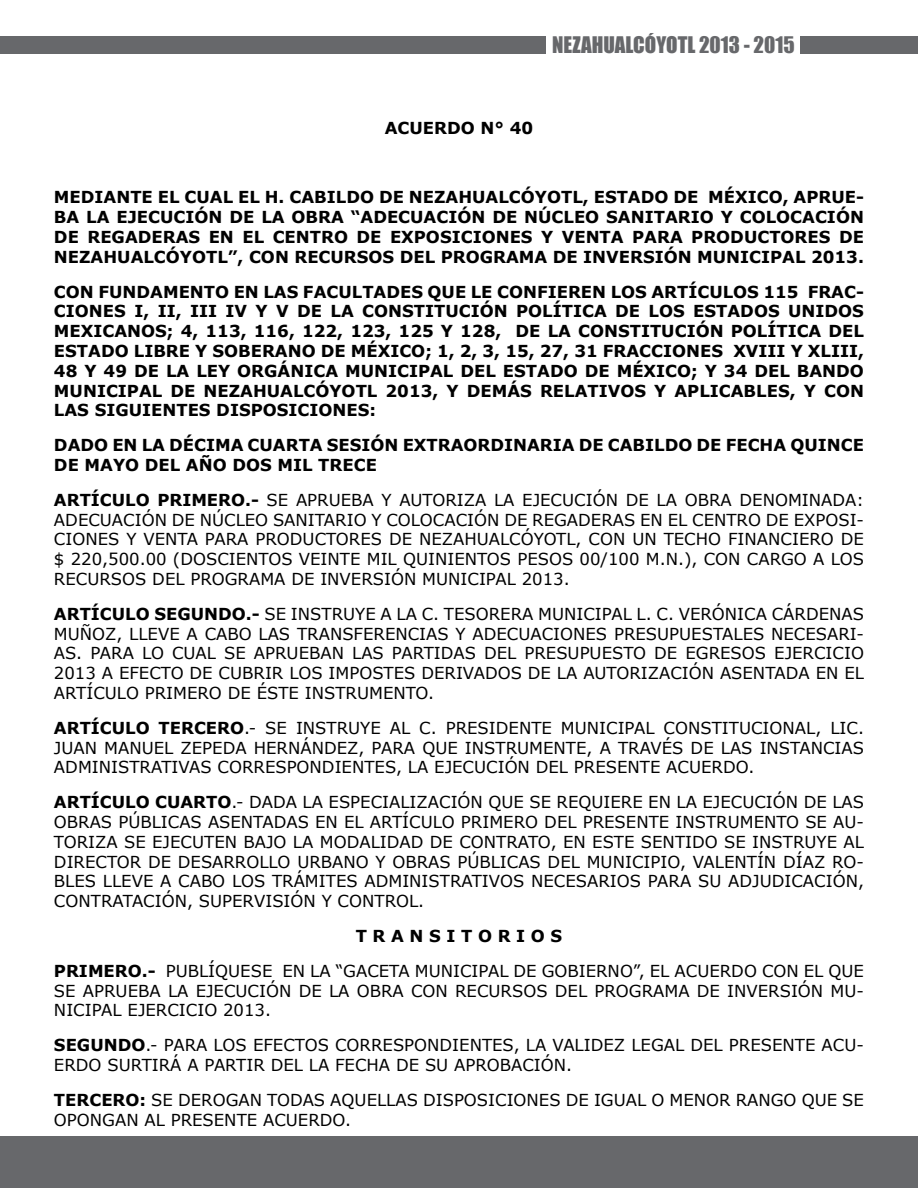
<style>
.page{position:relative;width:918px;height:1188px;background:#fff}
.page>*{position:absolute;margin:0;border:0;box-sizing:border-box;transform-origin:0 0}
.t1{font:21px "Impact";color:#67686b}
.t2{font:16.5px/19.8px "Verdana";color:#000;text-align:justify}
.t3{font:700 16.5px/19.8px "Verdana";color:#000;text-align:justify}
.s1{font-weight:700}
</style>
<div class="page">
<div style="left:0;top:1136px;width:918px;height:52px;background:#67686b"></div>
<div style="left:800px;top:36px;width:118px;height:18px;background:#67686b"></div>
<div style="left:0;top:36px;width:546px;height:18px;background:#67686b"></div>
<p class="t1" style="left:552px;top:28px;width:244px">NEZAHUALCÓYOTL 2013 - 2015</p>
<p class="t3" style="left:385px;top:118px;width:150px">ACUERDO N° 40</p>
<p class="t3" style="left:54px;top:187px;width:812px">MEDIANTE EL CUAL EL H. CABILDO DE NEZAHUALCÓYOTL, ESTADO DE MÉXICO, APRUE-BA LA EJECUCIÓN DE LA OBRA “ADECUACIÓN DE NÚCLEO SANITARIO Y COLOCACIÓN DE REGADERAS EN EL CENTRO DE EXPOSICIONES Y VENTA PARA PRODUCTORES DE NEZAHUALCÓYOTL”, CON RECURSOS DEL PROGRAMA DE INVERSIÓN MUNICIPAL 2013.</p>
<p class="t3" style="left:54px;top:281px;width:812px">CON FUNDAMENTO EN LAS FACULTADES QUE LE CONFIEREN LOS ARTÍCULOS 115 FRAC-CIONES I, II, III IV Y V DE LA CONSTITUCIÓN POLÍTICA DE LOS ESTADOS UNIDOS MEXICANOS; 4, 113, 116, 122, 123, 125 Y 128, DE LA CONSTITUCIÓN POLÍTICA DEL ESTADO LIBRE Y SOBERANO DE MÉXICO; 1, 2, 3, 15, 27, 31 FRACCIONES XVIII Y XLIII, 48 Y 49 DE LA LEY ORGÁNICA MUNICIPAL DEL ESTADO DE MÉXICO; Y 34 DEL BANDO MUNICIPAL DE NEZAHUALCÓYOTL 2013, Y DEMÁS RELATIVOS Y APLICABLES, Y CON LAS SIGUIENTES DISPOSICIONES:</p>
<p class="t3" style="left:54px;top:435px;width:812px">DADO EN LA DÉCIMA CUARTA SESIÓN EXTRAORDINARIA DE CABILDO DE FECHA QUINCE<br>DE MAYO DEL AÑO DOS MIL TRECE</p>
<p class="t2" style="left:54px;top:490px;width:812px"><span class="s1">ARTÍCULO PRIMERO.-</span> SE APRUEBA Y AUTORIZA LA EJECUCIÓN DE LA OBRA DENOMINADA:<br>ADECUACIÓN DE NÚCLEO SANITARIO Y COLOCACIÓN DE REGADERAS EN EL CENTRO DE EXPOSI-CIONES Y VENTA PARA PRODUCTORES DE NEZAHUALCÓYOTL, CON UN TECHO FINANCIERO DE $ 220,500.00 (DOSCIENTOS VEINTE MIL QUINIENTOS PESOS 00/100 M.N.), CON CARGO A LOS RECURSOS DEL PROGRAMA DE INVERSIÓN MUNICIPAL 2013.</p>
<p class="t2" style="left:54px;top:604px;width:812px"><span class="s1">ARTÍCULO SEGUNDO.-</span> SE INSTRUYE A LA C. TESORERA MUNICIPAL L. C. VERÓNICA CÁRDENAS MUÑOZ, LLEVE A CABO LAS TRANSFERENCIAS Y ADECUACIONES PRESUPUESTALES NECESARI-AS. PARA LO CUAL SE APRUEBAN LAS PARTIDAS DEL PRESUPUESTO DE EGRESOS EJERCICIO 2013 A EFECTO DE CUBRIR LOS IMPOSTES DERIVADOS DE LA AUTORIZACIÓN ASENTADA EN EL ARTÍCULO PRIMERO DE ÉSTE INSTRUMENTO.</p>
<p class="t2" style="left:54px;top:718px;width:812px"><span class="s1">ARTÍCULO TERCERO</span>.- SE INSTRUYE AL C. PRESIDENTE MUNICIPAL CONSTITUCIONAL, LIC.<br>JUAN MANUEL ZEPEDA HERNÁNDEZ, PARA QUE INSTRUMENTE, A TRAVÉS DE LAS INSTANCIAS ADMINISTRATIVAS CORRESPONDIENTES, LA EJECUCIÓN DEL PRESENTE ACUERDO.</p>
<p class="t2" style="left:54px;top:792px;width:812px"><span class="s1">ARTÍCULO CUARTO</span>.- DADA LA ESPECIALIZACIÓN QUE SE REQUIERE EN LA EJECUCIÓN DE LAS OBRAS PÚBLICAS ASENTADAS EN EL ARTÍCULO PRIMERO DEL PRESENTE INSTRUMENTO SE AU-TORIZA SE EJECUTEN BAJO LA MODALIDAD DE CONTRATO, EN ESTE SENTIDO SE INSTRUYE AL DIRECTOR DE DESARROLLO URBANO Y OBRAS PÚBLICAS DEL MUNICIPIO, VALENTÍN DÍAZ RO-BLES LLEVE A CABO LOS TRÁMITES ADMINISTRATIVOS NECESARIOS PARA SU ADJUDICACIÓN, CONTRATACIÓN, SUPERVISIÓN Y CONTROL.</p>
<p class="t2" style="left:54px;top:918px;width:812px;line-height:34.8px;text-align:center"><span class="s1">T R A N S I T O R I O S<br>PRIMERO.-</span> PUBLÍQUESE EN LA “GACETA MUNICIPAL DE GOBIERNO”, EL ACUERDO CON EL QUE</p>
<p class="t2" style="left:54px;top:981px;width:812px">SE APRUEBA LA EJECUCIÓN DE LA OBRA CON RECURSOS DEL PROGRAMA DE INVERSIÓN MU-<br>NICIPAL EJERCICIO 2013.</p>
<p class="t2" style="left:54px;top:1035px;width:811px"><span class="s1">SEGUNDO</span>.- PARA LOS EFECTOS CORRESPONDIENTES, LA VALIDEZ LEGAL DEL PRESENTE ACU-<br>ERDO SURTIRÁ A PARTIR DEL LA FECHA DE SU APROBACIÓN.</p>
<p class="t2" style="left:54px;top:1090px;width:812px"><span class="s1">TERCERO:</span> SE DEROGAN TODAS AQUELLAS DISPOSICIONES DE IGUAL O MENOR RANGO QUE SE<br>OPONGAN AL PRESENTE ACUERDO.</p>
</div>
